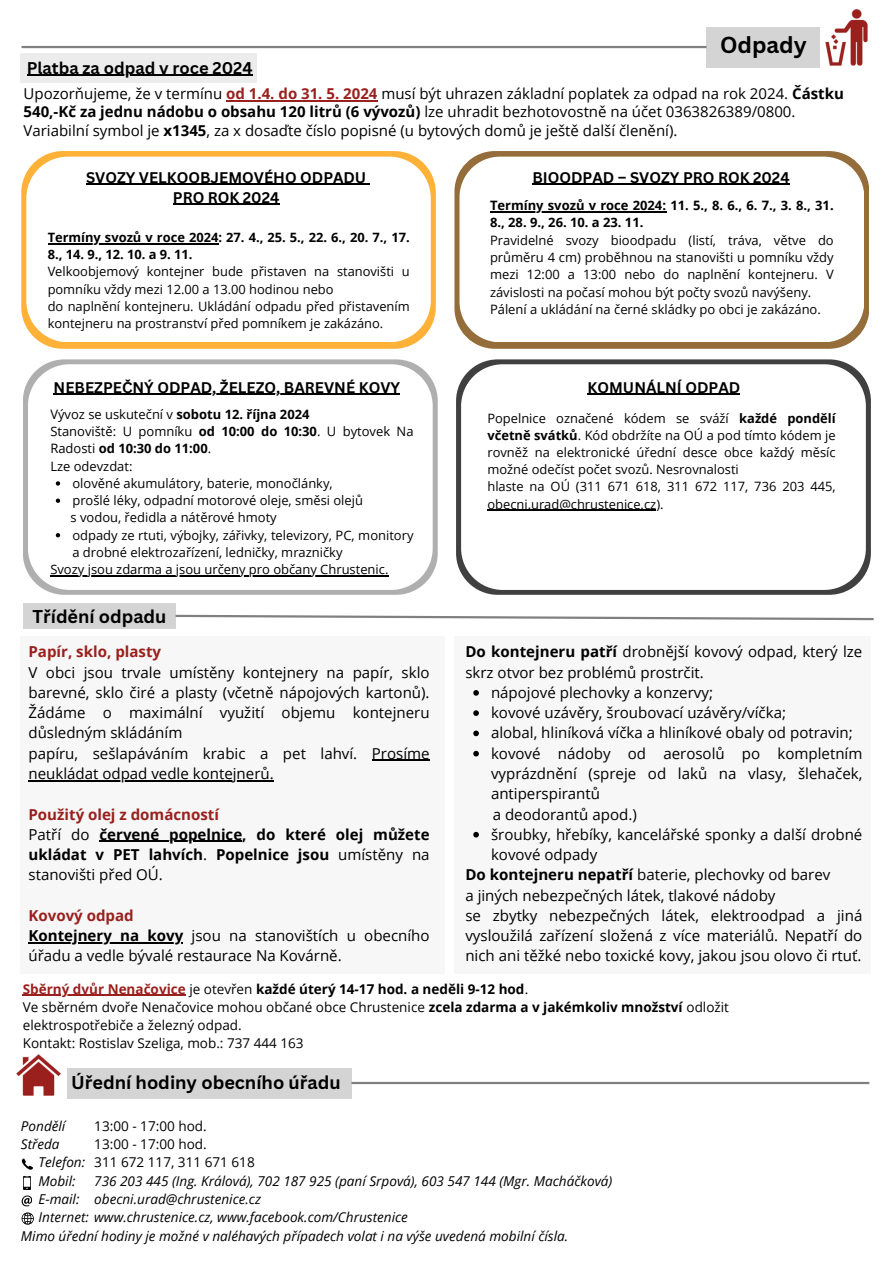
<style>
.page{position:relative;width:894px;height:1264px;background:#fff}
.page>*{position:absolute;margin:0;border:0;box-sizing:border-box;transform-origin:0 0}
.t1{font:700 22.5px "Canva Sans";color:#000}
.t2{font:700 18.15px "Canva Sans";color:#000}
.t3{font:700 18px "Canva Sans";color:#000}
.t4{font:700 16.5px "Canva Sans";color:#000}
.t5{font:15px/20.2px "Open Sans";color:#000}
.t6{font:700 15px/20.2px "Canva Sans";color:#000;text-align:center}
.t7{font:700 15px/20.2px "Open Sans";color:#000;text-align:justify}
.t8{font:700 15px/20.2px "Open Sans";color:#99201d}
.t9{font:italic 13.5px/18.3px "Open Sans";color:#000}
.t10{font:13.5px "Open Sans";color:#000}
.t11{font:700 13.5px "Open Sans";color:#000}
.t12{font:12.9px/17.2px "Open Sans";color:#000}
.t13{font:700 12.9px/17.2px "Open Sans";color:#000}
.s1{font-weight:700;color:#99201d}
.s2{font-weight:700}
.s3{font-weight:400}
.s4{font-weight:400;color:#000}
.s5{color:#99201d}
.s6{font-style:normal}
</style>
<div class="page">
<div style="left:706px;top:27px;width:114px;height:40px;background:#d4d4d4"></div>
<hr style="left:21px;top:46px;width:685px;height:2px;background:#000">
<div style="left:454px;top:151px;width:415px;height:198px;background:linear-gradient(to right,#987140,#956d3a);border-radius:40px"></div>
<svg style="left:459px;top:157px;width:405px;height:185px"></svg>
<svg style="left:21px;top:151px;width:414px;height:198px;fill:#ffb138"></svg>
<div style="left:26px;top:157px;width:404px;height:185px;background:#fff;border-radius:42px"></div>
<div style="left:23px;top:359px;width:414px;height:236px;background:#afafaf;border-radius:42px"></div>
<div style="left:28px;top:364px;width:404px;height:226px;background:#fff;border-radius:42px"></div>
<div style="left:456px;top:359px;width:414px;height:236px;background:#404040;border-radius:42px"></div>
<div style="left:461px;top:364px;width:404px;height:226px;background:#fff"></div>
<div style="left:21px;top:53px;width:236px;height:30px;background:#ececec"></div>
<div style="left:23px;top:603px;width:153px;height:25px;background:#d4d4d4"></div>
<svg style="left:175px;top:614px;width:699px;height:6px"></svg>
<div style="left:20px;top:636px;width:424px;height:337px;background:#f7f7f7"></div>
<div style="left:454px;top:636px;width:416px;height:337px;background:#f7f7f7"></div>
<hr style="left:372px;top:759px;width:57px;height:2px;background:#000">
<hr style="left:28px;top:780px;width:246px;height:1px;background:#000">
<hr style="left:99px;top:840px;width:143px;height:2px;background:#000">
<hr style="left:28px;top:942px;width:155px;height:1px;background:#000">
<hr style="left:23px;top:994px;width:163px;height:1px;background:#99201d">
<svg style="left:21px;top:1158px;width:12px;height:12px"></svg>
<svg style="left:23px;top:1176px;width:8px;height:12px"></svg>
<svg style="left:22px;top:1195px;width:10px;height:11px"></svg>
<svg style="left:22px;top:1212px;width:12px;height:12px"></svg>
<div style="left:67px;top:1067px;width:284px;height:30px;background:#d4d4d4"></div>
<hr style="left:351px;top:1081px;width:518px;height:3px;background:#000">
<img style="left:16px;top:1054px;width:45px;height:42px">
<img style="left:807px;top:9px;width:61px;height:59px">
<hr style="left:532px;top:184px;width:257px;height:1px;background:#000">
<hr style="left:490px;top:211px;width:176px;height:1px;background:#000">
<hr style="left:86px;top:184px;width:280px;height:1px;background:#000">
<hr style="left:173px;top:204px;width:106px;height:1px;background:#000">
<hr style="left:48px;top:243px;width:170px;height:1px;background:#000">
<hr style="left:54px;top:394px;width:346px;height:1px;background:#000">
<hr style="left:587px;top:394px;width:153px;height:1px;background:#000">
<svg style="left:56px;top:481px;width:4px;height:4px"></svg>
<svg style="left:56px;top:498px;width:4px;height:5px"></svg>
<svg style="left:56px;top:533px;width:4px;height:4px"></svg>
<hr style="left:50px;top:575px;width:339px;height:1px;background:#000">
<hr style="left:487px;top:509px;width:169px;height:2px;background:#000">
<hr style="left:27px;top:75px;width:225px;height:1px;background:#000">
<hr style="left:226px;top:101px;width:151px;height:1px;background:#99201d">
<svg style="left:473px;top:690px;width:6px;height:5px"></svg>
<svg style="left:473px;top:710px;width:6px;height:6px"></svg>
<svg style="left:473px;top:730px;width:6px;height:6px"></svg>
<svg style="left:473px;top:750px;width:6px;height:6px"></svg>
<svg style="left:473px;top:831px;width:6px;height:6px"></svg>
<p class="t1" style="left:719px;top:29px;width:88px">Odpady</p>
<h4 class="t4" style="left:27px;top:56px;width:227px">Platba za odpad v roce 2024</h4>
<p class="t5" style="left:24px;top:85px;width:821px;line-height:18px">Upozorňujeme, že v termínu <span class="s1">od 1.4. do 31. 5. 2024</span> musí být uhrazen základní poplatek za odpad na rok 2024. <span class="s2">Částku<br>540,-Kč za jednu nádobu o obsahu 120 litrů (6 vývozů)</span> lze uhradit bezhotovostně na účet 0363826389/0800.<br>Variabilní symbol je <span class="s2">x1345</span>, za x dosaďte číslo popisné (u bytových domů je ještě další členění).</p>
<p class="t6" style="left:86px;top:166px;width:282px">SVOZY VELKOOBJEMOVÉHO ODPADU<br>PRO ROK 2024</p>
<p class="t13" style="left:48px;top:228px;width:363px">Termíny svozů v roce 2024: 27. 4., 25. 5., 22. 6., 20. 7., 17.<br>8., 14. 9., 12. 10. a 9. 11.</p>
<h3 class="t12" style="left:48px;top:263px;width:363px">Velkoobjemový kontejner bude přistaven na stanovišti u pomníku vždy mezi 12.00 a 13.00 hodinou nebo</h3>
<p class="t12" style="left:48px;top:297px;width:363px">do naplnění kontejneru. Ukládání odpadu před přistavením kontejneru na prostranství před pomníkem je zakázáno.</p>
<p class="t6" style="left:532px;top:166px;width:259px">BIOODPAD – SVOZY PRO ROK 2024</p>
<p class="t13" style="left:490px;top:196px;width:345px">Termíny svozů v roce 2024: 11. 5., 8. 6., 6. 7., 3. 8., 31.<br>8., 28. 9., 26. 10. a 23. 11.</p>
<p class="t12" style="left:490px;top:231px;width:345px;text-align:justify">Pravidelné svozy bioodpadu (listí, tráva, větve do průměru 4 cm) proběhnou na stanovišti u pomníku vždy mezi 12:00 a 13:00 nebo do naplnění kontejneru. V závislosti na počasí mohou být počty svozů navýšeny.</p>
<p class="t12" style="left:490px;top:300px;width:332px">Pálení a ukládání na černé skládky po obci je zakázáno.</p>
<p class="t6" style="left:54px;top:377px;width:348px">NEBEZPEČNÝ ODPAD, ŽELEZO, BAREVNÉ KOVY</p>
<h2 class="t6" style="left:587px;top:377px;width:154px">KOMUNÁLNÍ ODPAD</h2>
<h4 class="t13" style="left:50px;top:405px;width:260px"><span class="s3">Vývoz se uskuteční v</span> sobotu 12. října 2024</h4>
<p class="t12" style="left:50px;top:422px;width:364px">Stanoviště: U pomníku <span class="s2">od 10:00 do 10:30</span>. U bytovek Na<br>Radosti <span class="s2">od 10:30 do 11:00</span>.</p>
<p class="t12" style="left:50px;top:457px;width:84px">Lze odevzdat:</p>
<p class="t12" style="left:72px;top:474px;width:262px">olověné akumulátory, baterie, monočlánky,</p>
<p class="t12" style="left:72px;top:491px;width:292px">prošlé léky, odpadní motorové oleje, směsi olejů</p>
<h4 class="t12" style="left:71px;top:508px;width:208px">s vodou, ředidla a nátěrové hmoty</h4>
<p class="t12" style="left:72px;top:526px;width:342px">odpady ze rtuti, výbojky, zářivky, televizory, PC, monitory a drobné elektrozařízení, ledničky, mrazničky</p>
<h4 class="t12" style="left:50px;top:560px;width:339px">Svozy jsou zdarma a jsou určeny pro občany Chrustenic.</h4>
<h4 class="t12" style="left:487px;top:409px;width:349px;text-align:justify">Popelnice označené kódem se sváží <span class="s2">každé pondělí včetně svátků</span>. Kód obdržíte na OÚ a pod tímto kódem je rovněž na elektronické úřední desce obce každý měsíc možné odečíst počet svozů. Nesrovnalosti</h4>
<h4 class="t12" style="left:487px;top:478px;width:349px">hlaste na OÚ (311 671 618, 311 672 117, 736 203 445, obecni.urad@chrustenice.cz).</h4>
<p class="t3" style="left:33px;top:603px;width:135px">Třídění odpadu</p>
<h2 class="t5" style="left:28px;top:641px;width:402px"><span class="s1">Papír, sklo, plasty<br></span>V obci jsou trvale umístěny kontejnery na papír, sklo barevné, sklo čiré a plasty (včetně nápojových kartonů).<br>Žádáme o maximální využití objemu kontejneru důsledným skládáním<br>papíru, sešlapáváním krabic a pet lahví. Prosíme</h2>
<p class="t5" style="left:28px;top:763px;width:247px">neukládat odpad vedle kontejnerů.</p>
<p class="t8" style="left:28px;top:803px;width:192px">Použitý olej z domácností<br><span class="s4">Patří do</span></p>
<p class="t5" style="left:465px;top:641px;width:398px"><span class="s2">Do kontejneru patří</span> drobnější kovový odpad, který lze skrz otvor bez problémů prostrčit.</p>
<p class="t5" style="left:491px;top:682px;width:223px">nápojové plechovky a konzervy;</p>
<p class="t5" style="left:491px;top:702px;width:296px">kovové uzávěry, šroubovací uzávěry/víčka;</p>
<h2 class="t5" style="left:491px;top:722px;width:363px">alobal, hliníková víčka a hliníkové obaly od potravin;</h2>
<h4 class="t5" style="left:491px;top:742px;width:373px;text-align:justify">kovové nádoby od aerosolů po kompletním vyprázdnění (spreje od laků na vlasy, šlehaček, antiperspirantů</h4>
<p class="t5" style="left:492px;top:803px;width:145px">a deodorantů apod.)</p>
<p class="t5" style="left:491px;top:823px;width:373px">šroubky, hřebíky, kancelářské sponky a další drobné kovové odpady</p>
<p class="t5" style="left:465px;top:864px;width:398px"><span class="s2">Do kontejneru nepatří</span> baterie, plechovky od barev<br>a jiných nebezpečných látek, tlakové nádoby<br>se zbytky nebezpečných látek, elektroodpad a jiná vysloužilá zařízení složená z více materiálů. Nepatří do nich ani těžké nebo toxické kovy, jakou jsou olovo či rtuť.</p>
<h1 class="t7" style="left:28px;top:823px;width:402px;text-indent:71px">červené popelnice, do které olej můžete ukládat v PET lahvích<span class="s3">.</span> Popelnice jsou <span class="s3">umístěny na stanovišti před OÚ.</span></h1>
<h1 class="t8" style="left:28px;top:904px;width:107px">Kovový odpad</h1>
<h4 class="t5" style="left:28px;top:925px;width:402px"><span class="s2">Kontejnery na kovy</span> jsou na stanovištích u obecního úřadu a vedle bývalé restaurace Na Kovárně.</h4>
<h3 class="t11" style="left:23px;top:979px;width:507px"><span class="s5">Sběrný dvůr Nenačovice</span> <span class="s3">je otevřen</span> každé úterý 14-17 hod. a neděli 9-12 hod<span class="s3">.</span></h3>
<h3 class="t10" style="left:23px;top:997px;width:707px">Ve sběrném dvoře Nenačovice mohou občané obce Chrustenice <span class="s2">zcela zdarma a v jakémkoliv množství</span> odložit</h3>
<p class="t10" style="left:23px;top:1015px;width:220px">elektrospotřebiče a železný odpad.</p>
<p class="t10" style="left:23px;top:1033px;width:282px">Kontakt: Rostislav Szeliga, mob.: 737 444 163</p>
<p class="t2" style="left:71px;top:1069px;width:271px">Úřední hodiny obecního úřadu</p>
<p class="t9" style="left:21px;top:1116px;width:46px">Pondělí</p>
<p class="t9" style="left:21px;top:1134px;width:40px">Středa</p>
<p class="t9" style="left:38px;top:1152px;width:48px">Telefon:</p>
<p class="t9" style="left:38px;top:1171px;width:39px">Mobil:</p>
<p class="t9" style="left:38px;top:1189px;width:42px">E-mail:</p>
<p class="t9" style="left:21px;top:1207px;width:548px;text-indent:18px">Internet: www.chrustenice.cz, www.facebook.com/Chrustenice<br>Mimo úřední hodiny je možné v naléhavých případech volat i na výše uvedená mobilní čísla.</p>
<p class="t9" style="left:94px;top:1116px;width:519px"><span class="s6">13:00 - 17:00 hod.<br>13:00 - 17:00 hod.<br>311 672 117, 311 671 618<br></span>736 203 445 (Ing. Králová), 702 187 925 (paní Srpová), 603 547 144 (Mgr. Macháčková) obecni.urad@chrustenice.cz</p>
</div>
